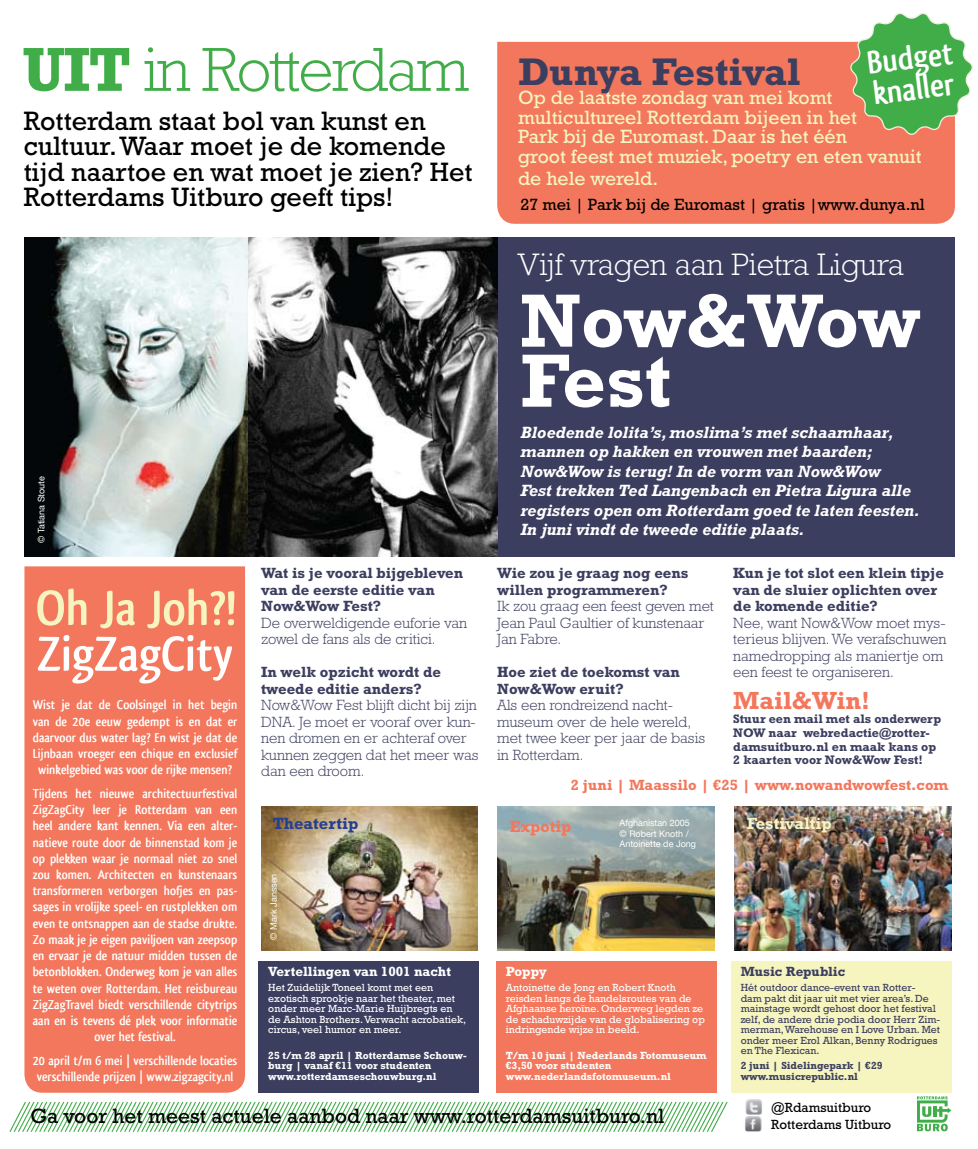
<style>
.page{position:relative;width:978px;height:1149px;background:#fff}
.page>*{position:absolute;margin:0;border:0;box-sizing:border-box;transform-origin:0 0}
.t1{font:700 76.5px/60px "Rockwell";letter-spacing:-.015em;color:#fff}
.t2{font:300 63px "Rockwell";letter-spacing:-.03em;color:#41ad49}
.t3{font:700 51.3px "Qlassik";color:#f6f5c0}
.t4{font:700 51px "Qlassik";color:#fff}
.t5{font:700 39px "Rockwell";color:#3c3e5f}
.t6{font:700 33.9px/30.6px "Qlassik";color:#fff}
.t7{font:300 31.5px "Rockwell";color:#fff}
.t8{font:27px/25.5px "Rockwell";color:#000}
.t9{font:700 25.2px "Rockwell";color:#f3775c}
.t10{font:21px "Rockwell";color:#000}
.t11{font:19.5px/19.5px "Rockwell";color:#f6f5c0}
.t12{font:italic 700 16.5px/19.5px "Rockwell";color:#fff}
.t13{font:16.5px "Rockwell";color:#000}
.t14{font:700 16.5px "Rockwell";color:#f6f5c0}
.t15{font:700 16.5px "Rockwell";color:#25408f}
.t16{font:700 16.5px "Rockwell";color:#f3775c}
.t17{font:300 15px/16.5px "Rockwell";color:#3c3e5f}
.t18{font:700 15px/16.5px "Rockwell";color:#3c3e5f}
.t19{font:700 15px "Rockwell";color:#f3775c}
.t20{font:700 13.5px/16.2px "Qlassik";color:#fff;text-align:center}
.t21{font:13.5px/16.5px "Rockwell";color:#000}
.t22{font:700 13.5px "Rockwell";color:#fff}
.t23{font:700 13.5px "Rockwell";color:#3c3e5f}
.t24{font:700 12.6px/13.8px "Rockwell";color:#3c3e5f}
.t25{font:10.5px/10.5px "Rockwell";color:#fff}
.t26{font:10.5px/10.5px "Rockwell";color:#3c3e5f}
.t27{font:700 10.5px/10.5px "Rockwell";color:#fff}
.t28{font:700 10.5px/10.5px "Rockwell";color:#3c3e5f}
.t29{font:9px/10.8px "Helvetica Neue";color:#fff}
.s1{font-weight:700}
</style>
<div class="page">
<img style="left:24px;top:237px;width:225px;height:319px">
<div style="left:452px;top:237px;width:503px;height:319px;background:#3c3e5f"></div>
<img style="left:249px;top:237px;width:248px;height:319px">
<img style="left:261px;top:806px;width:216px;height:143px">
<img style="left:498px;top:806px;width:217px;height:143px">
<img style="left:734px;top:806px;width:217px;height:143px">
<div style="left:258px;top:960px;width:221px;height:132px;background:#3c3e5f"></div>
<div style="left:731px;top:960px;width:220px;height:132px;background:#f6f5c0"></div>
<div style="left:497px;top:42px;width:458px;height:182px;background:#f3775c"></div>
<svg style="left:850px;top:13px;width:123px;height:122px"></svg>
<div style="left:496px;top:960px;width:221px;height:132px;background:#f3775c"></div>
<svg style="left:9px;top:1101px;width:719px;height:30px"></svg>
<svg style="left:917px;top:1096px;width:34px;height:34px"></svg>
<img style="left:745px;top:1099px;width:17px;height:31px">
<div style="left:24px;top:566px;width:221px;height:526px;background:#f3775c"></div>
<h2 class="t2" style="left:23px;top:34px;width:448px"><span class="s1">UIT</span> in Rotterdam</h2>
<h3 class="t8" style="left:24px;top:108px;width:450px">Rotterdam staat bol van kunst en cultuur. Waar moet je de komende tijd naartoe en wat moet je zien? Het<br>Rotterdams Uitburo geeft tips!</h3>
<p class="t29" style="left:35px;top:543px;width:69px;rotate:-90deg">© Tatiana Stoute</p>
<h3 class="t6" style="left:865px;top:48px;width:88px;rotate:-7deg">Budget knaller</h3>
<h3 class="t5" style="left:518px;top:48px;width:284px">Dunya Festival</h3>
<h3 class="t11" style="left:518px;top:88px;width:405px">Op de laatste zondag van mei komt multicultureel Rotterdam bijeen in het<br>Park bij de Euromast. Daar is het één<br>groot feest met muziek, poetry en eten vanuit</h3>
<h3 class="t11" style="left:518px;top:169px;width:141px">de hele wereld.</h3>
<p class="t13" style="left:520px;top:195px;width:406px">27 mei | Park bij de Euromast | gratis |www.dunya.nl</p>
<h3 class="t7" style="left:518px;top:246px;width:387px">Vijf vragen aan Pietra Ligura</h3>
<h1 class="t1" style="left:520px;top:289px;width:401px">Now&amp;Wow<br>Fest</h1>
<p class="t12" style="left:520px;top:422px;width:401px">Bloedende lolita’s, moslima’s met schaamhaar, mannen op hakken en vrouwen met baarden; Now&amp;Wow is terug! In de vorm van Now&amp;Wow<br>Fest trekken Ted Langenbach en Pietra Ligura alle registers open om Rotterdam goed te laten feesten.<br>In juni vindt de tweede editie plaats.</p>
<h3 class="t3" style="left:36px;top:578px;width:202px">Oh Ja Joh?!</h3>
<h3 class="t4" style="left:37px;top:624px;width:198px">ZigZagCity</h3>
<p class="t20" style="left:33px;top:696px;width:206px">Wist je dat de Coolsingel in het begin van de 20e eeuw gedempt is en dat er daarvoor dus water lag? En wist je dat de Lijnbaan vroeger een chique en exclusief winkelgebied was voor de rijke mensen?</p>
<p class="t20" style="left:33px;top:785px;width:206px">Tijdens het nieuwe architectuurfestival ZigZagCity leer je Rotterdam van een heel andere kant kennen. Via een alter&shy;natieve route door de binnenstad kom je op plekken waar je normaal niet zo snel zou komen. Architecten en kunstenaars transformeren verborgen hofjes en pas&shy;sages in vrolijke speel- en rustplekken om even te ontsnappen aan de stadse drukte.<br>Zo maak je je eigen paviljoen van zeepsop en ervaar je de natuur midden tussen de betonblokken. Onderweg kom je van alles te weten over Rotterdam. Het reisbureau ZigZagTravel biedt verschillende citytrips aan en is tevens dé plek voor informatie over het festival.</p>
<p class="t20" style="left:33px;top:1051px;width:206px;text-align:left">20 april t/m 6 mei | verschillende locaties verschillende prijzen | www.zigzagcity.nl</p>
<p class="t18" style="left:261px;top:564px;width:204px">Wat is je vooral bijgebleven van de eerste editie van<br>Now&amp;Wow Fest?</p>
<p class="t17" style="left:261px;top:614px;width:208px">De overweldigende euforie van zowel de fans als de critici.</p>
<p class="t18" style="left:261px;top:663px;width:182px">In welk opzicht wordt de tweede editie anders?</p>
<p class="t17" style="left:261px;top:696px;width:219px">Now&amp;Wow Fest blijft dicht bij zijn<br>DNA. Je moet er vooraf over kun&shy;nen dromen en er achteraf over kunnen zeggen dat het meer was dan een droom.</p>
<p class="t18" style="left:497px;top:564px;width:193px">Wie zou je graag nog eens willen programmeren?</p>
<p class="t17" style="left:497px;top:597px;width:218px">Ik zou graag een feest geven met<br>Jean Paul Gaultier of kunstenaar<br>Jan Fabre.</p>
<p class="t18" style="left:497px;top:663px;width:184px">Hoe ziet de toekomst van<br>Now&amp;Wow eruit?</p>
<p class="t17" style="left:497px;top:696px;width:209px">Als een rondreizend nacht&shy;museum over de hele wereld, met twee keer per jaar de basis in Rotterdam.</p>
<p class="t18" style="left:733px;top:564px;width:212px">Kun je tot slot een klein tipje van de sluier oplichten over de komende editie?</p>
<p class="t17" style="left:733px;top:614px;width:215px">Nee, want Now&amp;Wow moet mys&shy;terieus blijven. We verafschuwen namedropping als maniertje om een feest te organiseren.</p>
<h3 class="t9" style="left:733px;top:685px;width:138px">Mail&amp;Win!</h3>
<p class="t24" style="left:733px;top:711px;width:209px">Stuur een mail met als onderwerp<br>NOW naar webredactie@rotter&shy;damsuitburo.nl en maak kans op<br>2 kaarten voor Now&amp;Wow Fest!</p>
<p class="t19" style="left:571px;top:775px;width:379px">2 juni | Maassilo | €25 | www.nowandwowfest.com</p>
<p class="t15" style="left:273px;top:813px;width:87px">Theatertip</p>
<p class="t16" style="left:510px;top:816px;width:63px">Expotip</p>
<p class="t14" style="left:747px;top:813px;width:86px">Festivaltip</p>
<p class="t29" style="left:620px;top:816px;width:78px">Afghanistan 2005 © Robert Knoth /<br>Antoinette de Jong</p>
<p class="t29" style="left:268px;top:939px;width:67px;rotate:-90deg">© Mark Janssen</p>
<p class="t22" style="left:268px;top:963px;width:184px">Vertellingen van 1001 nacht</p>
<p class="t25" style="left:268px;top:981px;width:199px">Het Zuidelijk Toneel komt met een exotisch sprookje naar het theater, met onder meer Marc-Marie Huijbregts en de Ashton Brothers. Verwacht acrobatiek, circus, veel humor en meer.</p>
<p class="t27" style="left:268px;top:1049px;width:200px">25 t/m 28 april | Rotterdamse Schouw&shy;burg | vanaf €11 voor studenten www.rotterdamseschouwburg.nl</p>
<p class="t22" style="left:506px;top:963px;width:43px">Poppy</p>
<p class="t25" style="left:506px;top:981px;width:201px">Antoinette de Jong en Robert Knoth reisden langs de handelsroutes van de Afghaanse heroïne. Onderweg legden ze de schaduwzijde van de globalisering op indringende wijze in beeld.</p>
<p class="t27" style="left:506px;top:1049px;width:202px">T/m 10 juni | Nederlands Fotomuseum €3,50 voor studenten www.nederlandsfotomuseum.nl</p>
<p class="t23" style="left:741px;top:963px;width:106px">Music Republic</p>
<p class="t26" style="left:741px;top:981px;width:201px">Hét outdoor dance-event van Rotter-<br>dam pakt dit jaar uit met vier area’s. De mainstage wordt gehost door het festival zelf, de andere drie podia door Herr Zim&shy;merman, Warehouse en I Love Urban. Met onder meer Erol Alkan, Benny Rodrigues en The Flexican.</p>
<p class="t28" style="left:741px;top:1059px;width:143px">2 juni | Sidelingepark | €29 www.musicrepublic.nl</p>
<h3 class="t10" style="left:30px;top:1103px;width:635px">Ga voor het meest actuele aanbod naar www.rotterdamsuitburo.nl</h3>
<p class="t21" style="left:771px;top:1098px;width:121px">@Rdamsuitburo<br>Rotterdams Uitburo</p>
</div>
